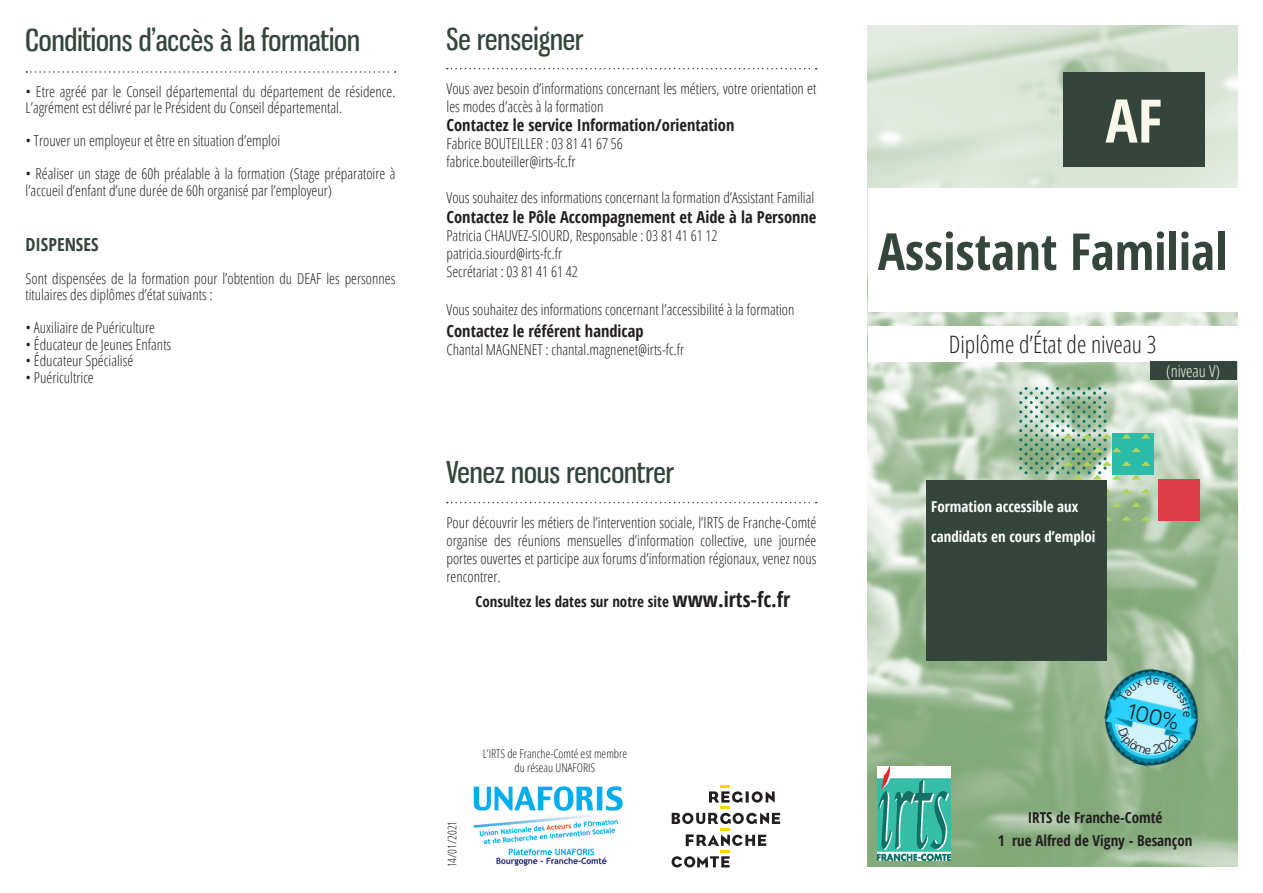
<style>
.page{position:relative;width:1263px;height:893px;background:#fff}
.page>*{position:absolute;margin:0;border:0;box-sizing:border-box;transform-origin:0 0}
.t1{font:700 condensed 60px "Open Sans";color:#f9f7e9}
.t2{font:700 condensed 51px "Open Sans";color:#34463b}
.t3{font:30px "Gnuolane Rg";color:#34463b}
.t4{font:300 condensed 24px "Open Sans";color:#231f20}
.t5{font:22.5px "Bariol";color:#231f20}
.t6{font:700 condensed 18px "Open Sans";color:#34463b}
.t7{font:700 condensed 16.5px "Open Sans";color:#231f20}
.t8{font:300 condensed 16.5px "Open Sans";color:#f9f7e9}
.t9{font:300 condensed 15px/18px "Open Sans";color:#231f20}
.t10{font:700 condensed 15px "Open Sans";color:#231f20}
.t11{font:700 condensed 15px/30px "Open Sans";color:#fff}
.t12{font:13.5px "Bariol";color:#231f20}
.t13{font:300 condensed 12px "Open Sans";color:#231f20}
.s1{font-size:21px}
</style>
<div class="page">
<img style="left:867px;top:26px;width:370px;height:840px">
<div style="left:867px;top:189px;width:370px;height:123px;background:#fff"></div>
<div style="left:867px;top:326px;width:370px;height:36px;background:#fff"></div>
<div style="left:1112px;top:433px;width:41px;height:41px;background:#2abca8"></div>
<div style="left:1158px;top:480px;width:42px;height:41px;background:#db3e47"></div>
<svg style="left:1019px;top:387px;width:132px;height:93px;background:#9ac5aa"></svg>
<svg style="left:1106px;top:488px;width:6px;height:5px"></svg>
<svg style="left:1121px;top:488px;width:10px;height:5px"></svg>
<svg style="left:1141px;top:488px;width:10px;height:5px"></svg>
<svg style="left:1106px;top:516px;width:6px;height:5px"></svg>
<svg style="left:1121px;top:516px;width:10px;height:5px"></svg>
<svg style="left:1141px;top:516px;width:10px;height:5px"></svg>
<svg style="left:1112px;top:502px;width:9px;height:5px"></svg>
<svg style="left:1131px;top:502px;width:10px;height:5px"></svg>
<div style="left:926px;top:480px;width:180px;height:181px;background:#34463b"></div>
<img style="left:877px;top:766px;width:74px;height:95px">
<img style="left:473px;top:786px;width:150px;height:80px">
<div style="left:1063px;top:72px;width:142px;height:95px;background:#34463b"></div>
<svg style="left:671px;top:785px;width:109px;height:82px"></svg>
<svg style="left:447px;top:502px;width:370px;height:1px"></svg>
<svg style="left:447px;top:68px;width:370px;height:1px"></svg>
<svg style="left:26px;top:71px;width:370px;height:2px"></svg>
<div style="left:1150px;top:362px;width:86px;height:18px;background:#34463b"></div>
<img style="left:1096px;top:661px;width:111px;height:114px">
<svg style="left:1117px;top:674px;width:74px;height:36px;background:#73cde0"></svg>
<svg style="left:1118px;top:727px;width:61px;height:27px;background:#9fe1f1"></svg>
<p class="t3" style="left:26px;top:21px;width:336px">Conditions d’accès à la formation</p>
<p class="t9" style="left:26px;top:83px;width:371px;line-height:16.5px">• Etre agréé par le Conseil départemental du département de résidence.<br>L’agrément est délivré par le Président du Conseil départemental.</p>
<p class="t9" style="left:26px;top:132px;width:256px">• Trouver un employeur et être en situation d’emploi</p>
<p class="t9" style="left:26px;top:165px;width:371px;line-height:16.5px">• Réaliser un stage de 60h préalable à la formation (Stage préparatoire à l’accueil d’enfant d’une durée de 60h organisé par l’employeur)</p>
<p class="t6" style="left:26px;top:231px;width:74px">DISPENSES</p>
<p class="t9" style="left:26px;top:269px;width:371px;line-height:16.5px">Sont dispensées de la formation pour l’obtention du DEAF les personnes titulaires des diplômes d’état suivants :</p>
<p class="t9" style="left:26px;top:318px;width:131px">• Auxiliaire de Puériculture</p>
<p class="t9" style="left:26px;top:335px;width:147px">• Éducateur de Jeunes Enfants</p>
<p class="t9" style="left:26px;top:351px;width:109px">• Éducateur Spécialisé</p>
<p class="t9" style="left:26px;top:368px;width:70px">• Puéricultrice</p>
<p class="t3" style="left:446px;top:20px;width:139px">Se renseigner</p>
<p class="t9" style="left:446px;top:79px;width:371px">Vous avez besoin d’informations concernant les métiers, votre orientation et les modes d’accès à la formation</p>
<p class="t7" style="left:446px;top:114px;width:289px">Contactez le service Information/orientation</p>
<p class="t9" style="left:446px;top:135px;width:178px">Fabrice BOUTEILLER : 03 81 41 67 56</p>
<p class="t9" style="left:446px;top:153px;width:131px">fabrice.bouteiller@irts-fc.fr</p>
<p class="t9" style="left:446px;top:189px;width:369px">Vous souhaitez des informations concernant la formation d’Assistant Familial</p>
<p class="t7" style="left:446px;top:206px;width:371px">Contactez le Pôle Accompagnement et Aide à la Personne</p>
<p class="t9" style="left:446px;top:226px;width:273px">Patricia CHAUVEZ-SIOURD, Responsable : 03 81 41 61 12</p>
<p class="t9" style="left:446px;top:244px;width:117px">patricia.siourd@irts-fc.fr</p>
<p class="t9" style="left:446px;top:262px;width:133px">Secrétariat : 03 81 41 61 42</p>
<p class="t9" style="left:446px;top:300px;width:349px">Vous souhaitez des informations concernant l’accessibilité à la formation</p>
<p class="t7" style="left:446px;top:319px;width:199px">Contactez le référent handicap</p>
<p class="t9" style="left:446px;top:340px;width:239px">Chantal MAGNENET : chantal.magnenet@irts-fc.fr</p>
<p class="t3" style="left:446px;top:454px;width:229px">Venez nous rencontrer</p>
<p class="t9" style="left:446px;top:513px;width:371px;text-align:justify">Pour découvrir les métiers de l’intervention sociale, l’IRTS de Franche-Comté organise des réunions mensuelles d’information collective, une journée portes ouvertes et participe aux forums d’information régionaux, venez nous rencontrer.</p>
<p class="t10" style="left:475px;top:591px;width:316px">Consultez les dates sur notre site <span class="s1">www.irts-fc.fr</span></p>
<p class="t13" style="left:444px;top:867px;width:48px;rotate:-90deg">14/01/2021</p>
<p class="t13" style="left:483px;top:745px;width:146px">L’IRTS de Franche-Comté est membre</p>
<p class="t13" style="left:514px;top:759px;width:82px">du réseau UNAFORIS</p>
<p class="t1" style="left:1105px;top:79px;width:58px">AF</p>
<p class="t2" style="left:878px;top:216px;width:351px">Assistant Familial</p>
<p class="t4" style="left:949px;top:328px;width:209px">Diplôme d’État de niveau 3</p>
<p class="t8" style="left:1166px;top:360px;width:55px">(niveau V)</p>
<p class="t11" style="left:931px;top:491px;width:166px">Formation accessible aux candidats en cours d’emploi</p>
<p class="t5" style="left:1131px;top:696px;width:53px;rotate:13deg">100%</p>
<p class="t12" style="left:1197px;top:711px;width:8px;rotate:90deg">e</p>
<p class="t10" style="left:1028px;top:807px;width:136px">IRTS de Franche-Comté</p>
<p class="t10" style="left:998px;top:830px;width:196px">1 rue Alfred de Vigny - Besançon</p>
</div>
